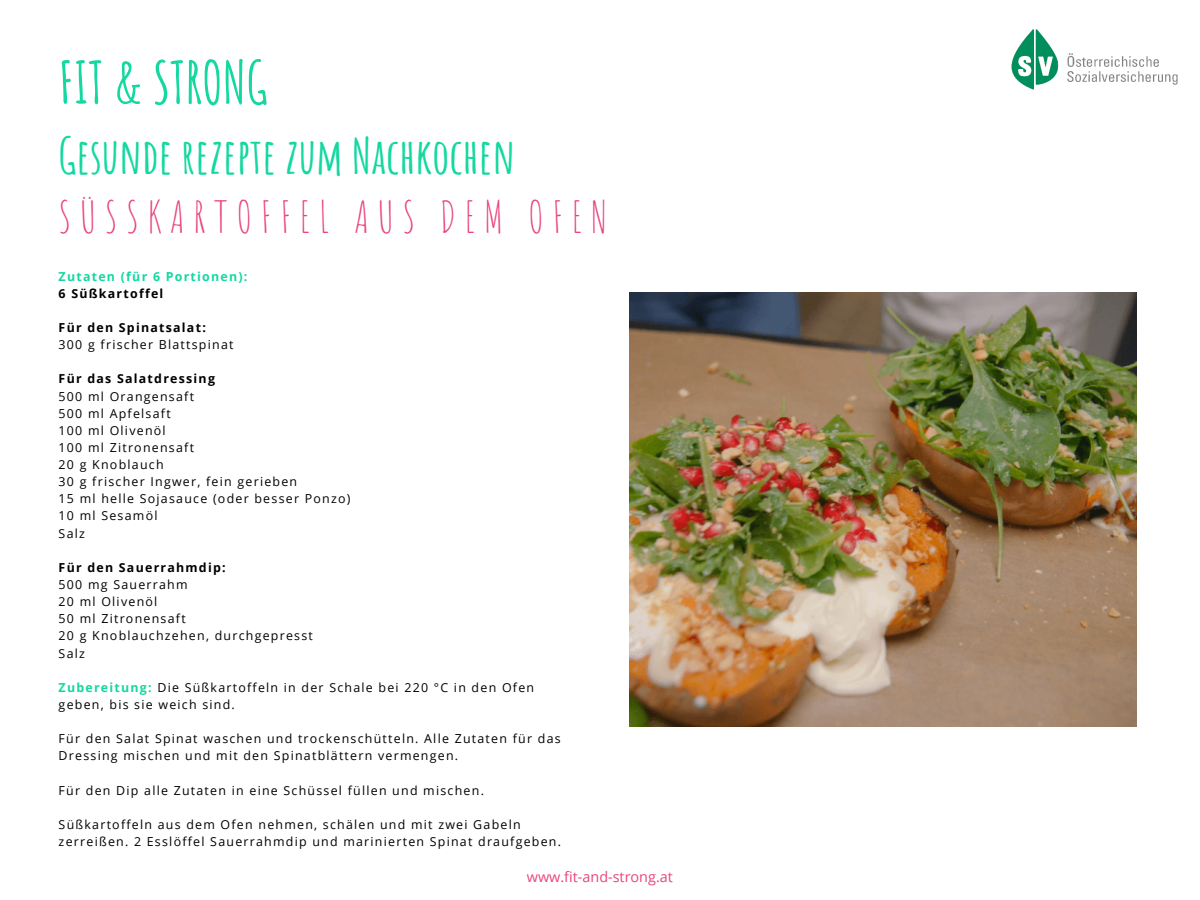
<style>
.page{position:relative;width:1200px;height:900px;background:#fff}
.page>*{position:absolute;margin:0;border:0;box-sizing:border-box;transform-origin:0 0}
.t1{font:700 57.6px "Amatic SC";color:#13d8a0}
.t2{font:700 48px "Amatic SC";color:#13d8a0}
.t3{font:42.84px "Amatic SC";letter-spacing:.2em;color:#e84580}
.t4{font:14.4px "Open Sans";color:#e84580}
.t5{font:12.4px/17.1px "Open Sans";letter-spacing:.1em;color:#000}
.t6{font:700 12.4px "Open Sans";letter-spacing:.1em;color:#000}
.t7{font:700 12.4px "Open Sans";letter-spacing:.1em;color:#13d8a0}
.s1{font-weight:700;color:#13d8a0}
</style>
<div class="page">
<img style="left:1011px;top:29px;width:167px;height:61px">
<img style="left:629px;top:292px;width:507px;height:435px">
<h1 class="t1" style="left:59px;top:45px;width:211px">FIT &amp; STRONG</h1>
<h2 class="t2" style="left:59px;top:125px;width:458px">Gesunde rezepte zum Nachkochen</h2>
<h3 class="t3" style="left:59px;top:190px;width:550px">SÜSSKARTOFFEL AUS DEM OFEN</h3>
<p class="t7" style="left:59px;top:267px;width:190px">Zutaten (für 6 Portionen):</p>
<p class="t6" style="left:59px;top:284px;width:106px">6 Süßkartoffel</p>
<p class="t6" style="left:59px;top:319px;width:149px">Für den Spinatsalat:</p>
<p class="t5" style="left:59px;top:336px;width:176px">300 g frischer Blattspinat</p>
<p class="t6" style="left:59px;top:370px;width:158px">Für das Salatdressing</p>
<p class="t5" style="left:59px;top:387px;width:293px">500 ml Orangensaft<br>500 ml Apfelsaft<br>100 ml Olivenöl<br>100 ml Zitronensaft<br>20 g Knoblauch<br>30 g frischer Ingwer, fein gerieben<br>15 ml helle Sojasauce (oder besser Ponzo)<br>10 ml Sesamöl<br>Salz</p>
<p class="t6" style="left:59px;top:559px;width:169px">Für den Sauerrahmdip:</p>
<p class="t5" style="left:59px;top:576px;width:256px">500 mg Sauerrahm<br>20 ml Olivenöl<br>50 ml Zitronensaft<br>20 g Knoblauchzehen, durchgepresst<br>Salz</p>
<p class="t5" style="left:59px;top:679px;width:477px"><span class="s1">Zubereitung:</span> Die Süßkartoffeln in der Schale bei 220 °C in den Ofen geben, bis sie weich sind.</p>
<p class="t5" style="left:59px;top:730px;width:504px">Für den Salat Spinat waschen und trockenschütteln. Alle Zutaten für das<br>Dressing mischen und mit den Spinatblättern vermengen.</p>
<p class="t5" style="left:59px;top:781px;width:427px">Für den Dip alle Zutaten in eine Schüssel füllen und mischen.</p>
<p class="t5" style="left:59px;top:816px;width:504px">Süßkartoffeln aus dem Ofen nehmen, schälen und mit zwei Gabeln zerreißen. 2 Esslöffel Sauerrahmdip und marinierten Spinat draufgeben.</p>
<p class="t4" style="left:527px;top:867px;width:148px">www.fit-and-strong.at</p>
</div>
